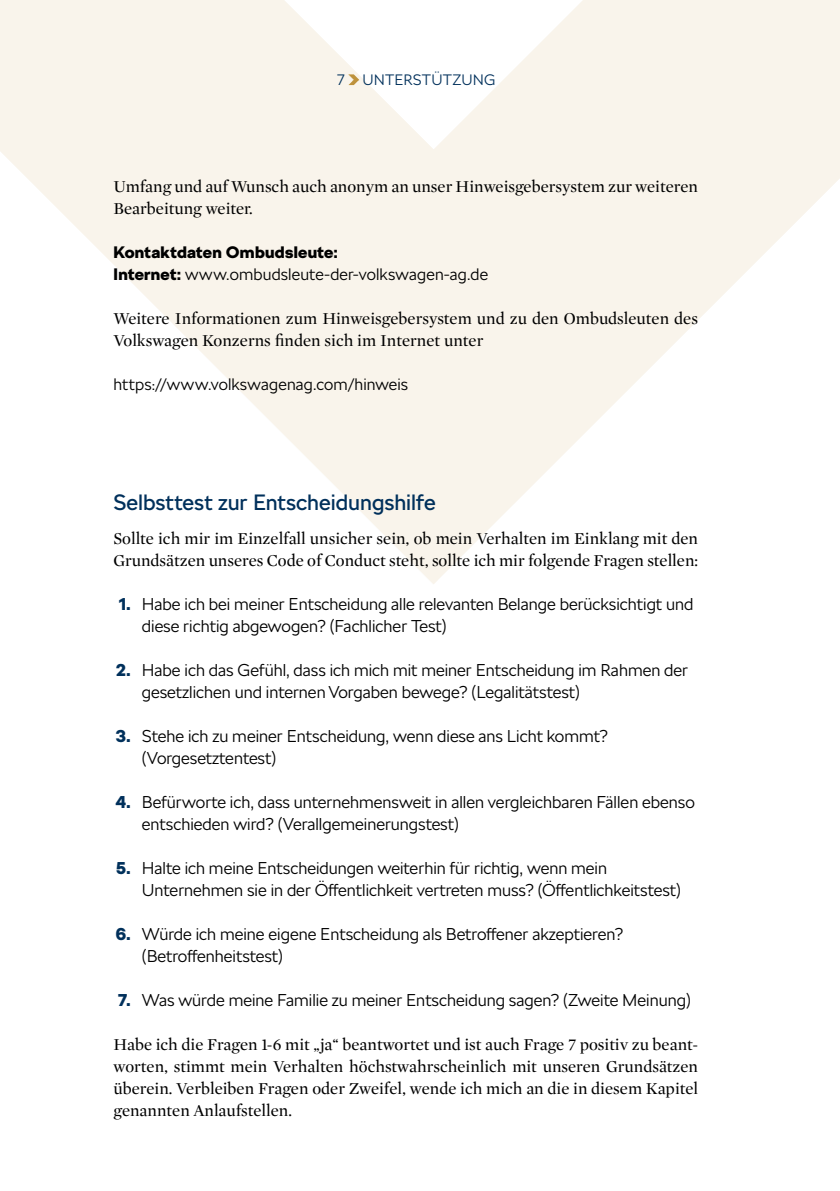
<style>
.page{position:relative;width:840px;height:1191px;background:#fff}
.page>*{position:absolute;margin:0;border:0;box-sizing:border-box;transform-origin:0 0}
.t1{font:22px "SKODA Next";letter-spacing:-.005em;color:#00305b}
.t2{font:300 17px/22px "SKODA Next";color:#000}
.t3{font:17px/22px "Mercury Display";color:#000}
.t4{font:300 16.4px/22px "SKODA Next";letter-spacing:.01em;color:#000}
.t5{font:300 15px "SKODA Next";letter-spacing:.015em;color:#00305b}
.s1{font-weight:900}
.s2{font-weight:900;color:#00305b}
</style>
<div class="page">
<svg style="left:0;top:150px;width:433px;height:433px;fill:#f9f4eb"></svg>
<svg style="left:433px;top:150px;width:406px;height:434px;fill:#f9f4eb"></svg>
<svg style="left:0;top:0;width:433px;height:150px;fill:#f9f4eb"></svg>
<svg style="left:433px;top:0;width:406px;height:150px;fill:#f9f4eb"></svg>
<svg style="left:348px;top:74px;width:11px;height:11px"></svg>
<p class="t5" style="left:337px;top:71px;width:160px">7 UNTERSTÜTZUNG</p>
<p class="t3" style="left:113px;top:175px;width:585px">Umfang und auf Wunsch auch anonym an unser Hinweisgebersystem zur weiteren<br>Bearbeitung weiter.</p>
<p class="t4" style="left:113px;top:241px;width:376px"><span class="s1">Kontaktdaten Ombudsleute:<br>Internet:</span> www.ombudsleute-der-volkswagen-ag.de</p>
<p class="t3" style="left:113px;top:307px;width:585px">Weitere Informationen zum Hinweisgebersystem und zu den Ombudsleuten des<br>Volkswagen Konzerns finden sich im Internet unter</p>
<p class="t4" style="left:113px;top:373px;width:296px">https://www.volkswagenag.com/hinweis</p>
<p class="t1" style="left:113px;top:489px;width:323px">Selbsttest zur Entscheidungshilfe</p>
<p class="t3" style="left:113px;top:527px;width:585px">Sollte ich mir im Einzelfall unsicher sein, ob mein Verhalten im Einklang mit den<br>Grundsätzen unseres Code of Conduct steht, sollte ich mir folgende Fragen stellen:</p>
<p class="t2" style="left:142px;top:593px;width:552px;text-indent:-23px"><span class="s2">1.</span> Habe ich bei meiner Entscheidung alle relevanten Belange berücksichtigt und diese richtig abgewogen? (Fachlicher Test)</p>
<p class="t2" style="left:142px;top:659px;width:547px;text-indent:-26px"><span class="s2">2.</span> Habe ich das Gefühl, dass ich mich mit meiner Entscheidung im Rahmen der gesetzlichen und internen Vorgaben bewege? (Legalitätstest)</p>
<p class="t2" style="left:142px;top:725px;width:467px;text-indent:-26px"><span class="s2">3.</span> Stehe ich zu meiner Entscheidung, wenn diese ans Licht kommt? (Vorgesetztentest)</p>
<p class="t2" style="left:142px;top:791px;width:554px;text-indent:-26px"><span class="s2">4.</span> Befürworte ich, dass unternehmensweit in allen vergleichbaren Fällen ebenso entschieden wird? (Verallgemeinerungstest)</p>
<p class="t2" style="left:142px;top:857px;width:540px;text-indent:-26px"><span class="s2">5.</span> Halte ich meine Entscheidungen weiterhin für richtig, wenn mein<br>Unternehmen sie in der Öffentlichkeit vertreten muss? (Öffentlichkeitstest)</p>
<p class="t2" style="left:142px;top:923px;width:482px;text-indent:-26px"><span class="s2">6.</span> Würde ich meine eigene Entscheidung als Betroffener akzeptieren? (Betroffenheitstest)</p>
<p class="t2" style="left:118px;top:989px;width:574px"><span class="s2">7.</span> Was würde meine Familie zu meiner Entscheidung sagen? (Zweite Meinung)</p>
<p class="t3" style="left:113px;top:1033px;width:586px;text-align:justify">Habe ich die Fragen 1-6 mit „ja“ beantwortet und ist auch Frage 7 positiv zu beant&shy;worten, stimmt mein Verhalten höchstwahrscheinlich mit unseren Grundsätzen überein. Verbleiben Fragen oder Zweifel, wende ich mich an die in diesem Kapitel genannten Anlaufstellen.</p>
</div>
